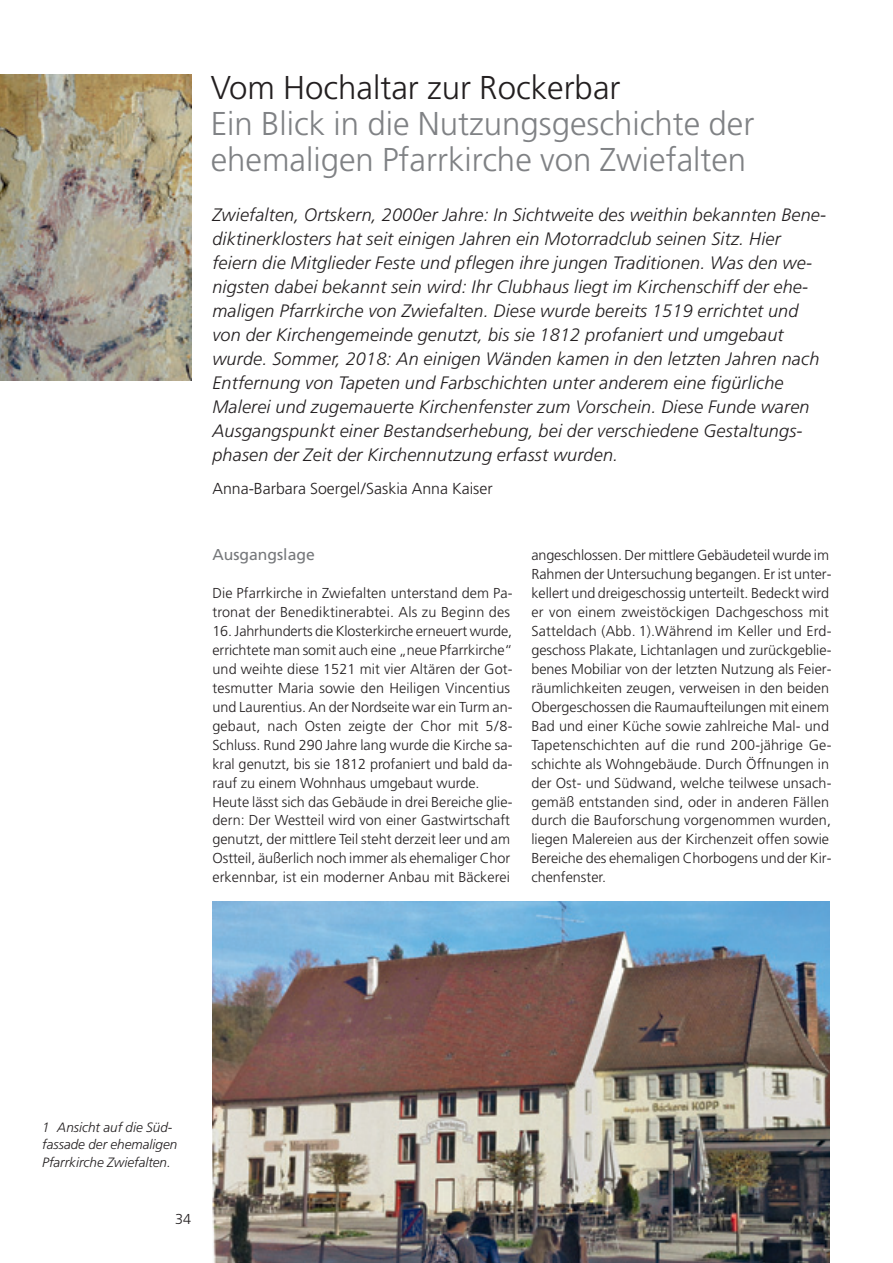
<style>
.page{position:relative;width:893px;height:1263px;background:#fff}
.page>*{position:absolute;margin:0;border:0;box-sizing:border-box;transform-origin:0 0}
.t1{font:300 33px/36px "Frutiger";color:#808285}
.t2{font:300 33px "Frutiger";color:#231f20}
.t3{font:italic 300 18px/24px "Frutiger";letter-spacing:.01em;color:#231f20}
.t4{font:300 15.9px "Frutiger";color:#231f20}
.t5{font:15.75px "Frutiger";color:#76787b}
.t6{font:300 14.4px/19px "Frutiger";color:#231f20}
.t7{font:italic 300 13.5px/17.2px "Frutiger";color:#231f20}
</style>
<div class="page">
<img style="left:0;top:74px;width:191px;height:307px">
<img style="left:212px;top:901px;width:617px;height:362px">
<h1 class="t2" style="left:211px;top:74px;width:411px">Vom Hochaltar zur Rockerbar</h1>
<h1 class="t1" style="left:211px;top:108px;width:545px">Ein Blick in die Nutzungsgeschichte der ehemaligen Pfarrkirche von Zwiefalten</h1>
<p class="t3" style="left:212px;top:204px;width:615px">Zwiefalten, Ortskern, 2000er Jahre: In Sichtweite des weithin bekannten Bene&shy;diktinerklosters hat seit einigen Jahren ein Motorradclub seinen Sitz. Hier feiern die Mitglieder Feste und pflegen ihre jungen Traditionen. Was den we&shy;nigsten dabei bekannt sein wird: Ihr Clubhaus liegt im Kirchenschiff der ehe&shy;maligen Pfarrkirche von Zwiefalten. Diese wurde bereits 1519 errichtet und von der Kirchengemeinde genutzt, bis sie 1812 profaniert und umgebaut wurde. Sommer, 2018: An einigen Wänden kamen in den letzten Jahren nach Entfernung von Tapeten und Farbschichten unter anderem eine figürliche Malerei und zugemauerte Kirchenfenster zum Vorschein. Diese Funde waren Ausgangspunkt einer Bestandserhebung, bei der verschiedene Gestaltungs&shy;phasen der Zeit der Kirchennutzung erfasst wurden.</p>
<p class="t4" style="left:212px;top:482px;width:282px">Anna-Barbara Soergel/ Saskia Anna Kaiser</p>
<p class="t5" style="left:212px;top:548px;width:104px">Ausgangslage</p>
<p class="t6" style="left:212px;top:584px;width:301px">Die Pfarrkirche in Zwiefalten unterstand dem Pa&shy;tronat der Benediktinerabtei. Als zu Beginn des</p>
<p class="t6" style="left:212px;top:622px;width:302px">16. Jahrhunderts die Klosterkirche erneuert wurde, errichtete man somit auch eine „neue Pfarrkirche“ und weihte diese 1521 mit vier Altären der Got&shy;tesmutter Maria sowie den Heiligen Vincentius und Laurentius. An der Nordseite war ein Turm an&shy;gebaut, nach Osten zeigte der Chor mit 5/8- Schluss. Rund 290 Jahre lang wurde die Kirche sa&shy;kral genutzt, bis sie 1812 profaniert und bald da&shy;rauf zu einem Wohnhaus umgebaut wurde.<br>Heute lässt sich das Gebäude in drei Bereiche glie&shy;dern: Der Westteil wird von einer Gastwirtschaft genutzt, der mittlere Teil steht derzeit leer und am Ostteil, äußerlich noch immer als ehemaliger Chor erkennbar, ist ein moderner Anbau mit Bäckerei</p>
<p class="t6" style="left:531px;top:546px;width:302px">angeschlossen. Der mittlere Gebäudeteil wurde im Rahmen der Untersuchung begangen. Er ist unter&shy;kellert und dreigeschossig unterteilt. Bedeckt wird er von einem zweistöckigen Dachgeschoss mit Satteldach (Abb. 1).Während im Keller und Erd&shy;geschoss Plakate, Lichtanlagen und zurückgeblie&shy;benes Mobiliar von der letzten Nutzung als Feier&shy;räumlichkeiten zeugen, verweisen in den beiden Obergeschossen die Raumaufteilungen mit einem Bad und einer Küche sowie zahlreiche Mal- und Tapetenschichten auf die rund 200-jährige Ge&shy;schichte als Wohngebäude. Durch Öffnungen in der Ost- und Südwand, welche teilwese unsach&shy;gemäß entstanden sind, oder in anderen Fällen durch die Bauforschung vorgenommen wurden, liegen Malereien aus der Kirchenzeit offen sowie Bereiche des ehemaligen Chorbogens und der Kir&shy;chenfenster.</p>
<p class="t7" style="left:42px;top:1120px;width:136px">1 Ansicht auf die Süd - fassade der ehemaligen<br>Pfarrkirche Zwiefalten.</p>
<p class="t6" style="left:175px;top:1211px;width:18px">34</p>
</div>
